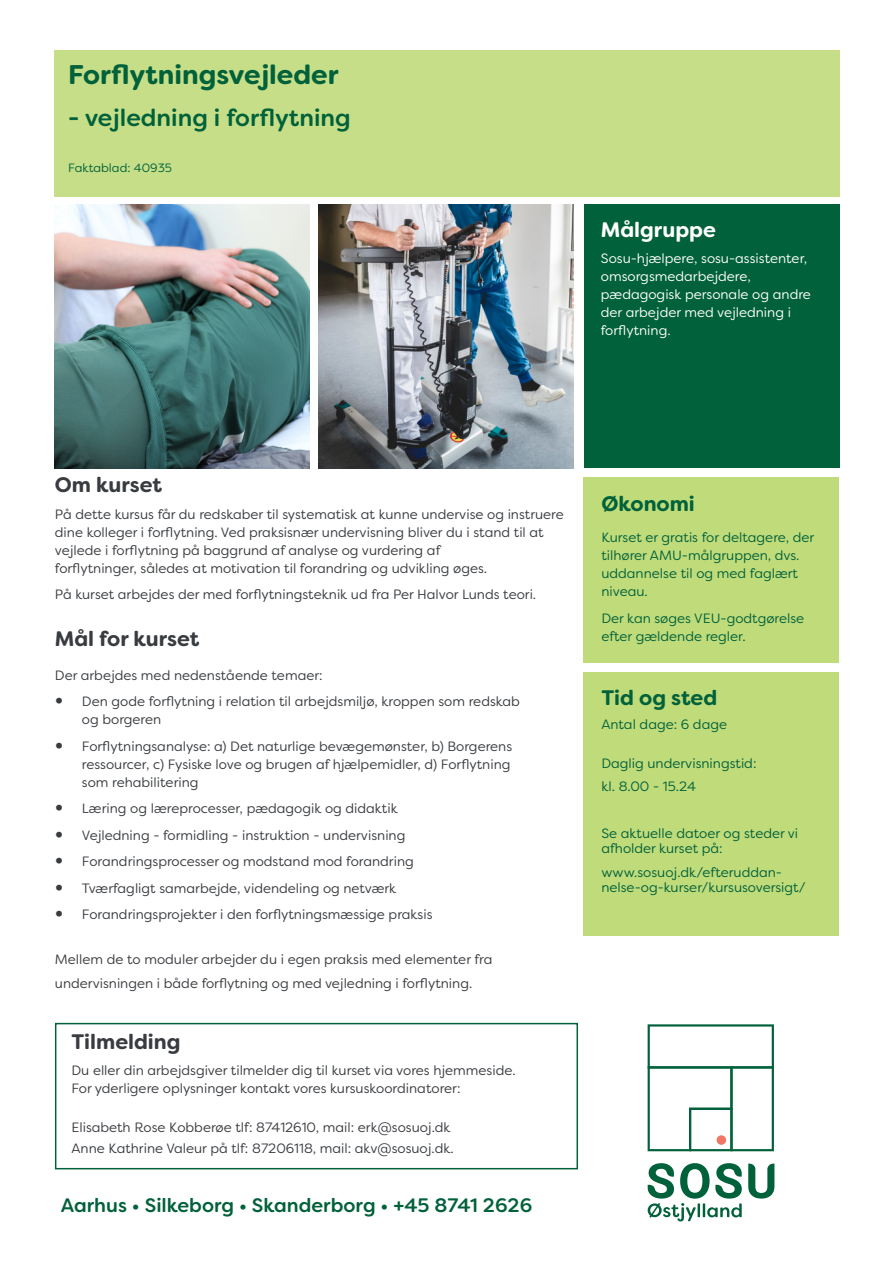
<style>
.page{position:relative;width:893px;height:1263px;background:#fff}
.page>*{position:absolute;margin:0;border:0;box-sizing:border-box;transform-origin:0 0}
.Kursustype_-_NEGATIV{font:700 27px "Filson Soft";color:#00613a}
.Kursustype_-_NEGATIV-2{font:500 24px "Filson Soft";color:#00613a}
.Overskrift_v__Brødte{font:700 21px "Filson Soft";color:#383b3f}
.Overskrift_v__Brødte-2{font:700 21px "Filson Soft";color:#00613a}
.Overskrift_v__Brødte-3{font:700 21px "Filson Soft";color:#fff}
.t1{font:500 19.5px "Filson Soft";color:#00613a}
.Overskrift_v__Brødte-4{font:13.5px/18px "Filson Soft";color:#383b3f}
.Brødtekst{font:13.5px/18px "Filson Soft";color:#383b3f}
.Overskrift_v__Brødte-5{font:13.5px/15px "Filson Soft";color:#00613a}
.Brødtekst-2{font:13.5px/18px "Filson Soft";color:#00613a}
.Overskrift_v__Brødte-6{font:13.5px/18px "Filson Soft";color:#fff}
.Faktablad_nr__-_NEGA{font:12px "Filson Soft";color:#00613a}
.s1{font-weight:700;font-size:21px}
</style>
<div class="page">
<div style="left:55px;top:1023px;width:523px;height:146px;background:#fff;border:2px solid #00613a"></div>
<div style="left:54px;top:50px;width:785px;height:147px;background:#c6de87"></div>
<div style="left:584px;top:204px;width:255px;height:264px;background:#00613a"></div>
<img style="left:55px;top:204px;width:254px;height:264px">
<img style="left:318px;top:204px;width:255px;height:264px">
<div style="left:583px;top:477px;width:256px;height:186px;background:#c0db7a"></div>
<div style="left:583px;top:672px;width:256px;height:263px;background:#c0db7a"></div>
<svg style="left:648px;top:1024px;width:126px;height:127px"></svg>
<div style="left:717px;top:1135px;width:9px;height:10px;background:#f27666;border-radius:50%"></div>
<svg style="left:648px;top:1163px;width:94px;height:58px"></svg>
<svg style="left:748px;top:1163px;width:26px;height:35px"></svg>
<p class="Kursustype_-_NEGATIV" style="left:68px;top:57px;width:272px">Forflytningsvejleder</p>
<p class="Kursustype_-_NEGATIV-2" style="left:68px;top:102px;width:284px">- vejledning i forflytning</p>
<p class="Faktablad_nr__-_NEGA" style="left:68px;top:160px;width:106px">Faktablad: 40935</p>
<p class="Overskrift_v__Brødte-3" style="left:601px;top:216px;width:117px">Målgruppe</p>
<p class="Overskrift_v__Brødte-6" style="left:601px;top:249px;width:212px">Sosu-hjælpere, sosu-assistenter, omsorgsmedarbejdere, pædagogisk personale og andre der arbejder med vejledning i forflytning.</p>
<p class="Overskrift_v__Brødte" style="left:55px;top:472px;width:109px">Om kurset</p>
<p class="Overskrift_v__Brødte-4" style="left:55px;top:505px;width:510px">På dette kursus får du redskaber til systematisk at kunne undervise og instruere dine kolleger i forflytning. Ved praksisnær undervisning bliver du i stand til at vejlede i forflytning på baggrund af analyse og vurdering af<br>forflytninger, således at motivation til forandring og udvikling øges.</p>
<p class="Overskrift_v__Brødte-4" style="left:55px;top:586px;width:483px">På kurset arbejdes der med forflytningsteknik ud fra Per Halvor Lunds teori.</p>
<p class="Overskrift_v__Brødte" style="left:55px;top:626px;width:146px">Mål for kurset</p>
<p class="Overskrift_v__Brødte-4" style="left:55px;top:666px;width:269px">Der arbejdes med nedenstående temaer:</p>
<p class="Overskrift_v__Brødte-4" style="left:82px;top:692px;width:440px;text-indent:-27px"><span class="s1">•</span> Den gode forflytning i relation til arbejdsmiljø, kroppen som redskab og borgeren</p>
<p class="Overskrift_v__Brødte-4" style="left:82px;top:737px;width:432px;text-indent:-27px"><span class="s1">•</span> Forflytningsanalyse: a) Det naturlige bevægemønster, b) Borgerens ressourcer, c) Fysiske love og brugen af hjælpemidler, d) Forflytning som rehabilitering</p>
<p class="Overskrift_v__Brødte-4" style="left:55px;top:799px;width:344px"><span class="s1">•</span> Læring og læreprocesser, pædagogik og didaktik</p>
<p class="Overskrift_v__Brødte-4" style="left:55px;top:826px;width:352px"><span class="s1">•</span> Vejledning - formidling - instruktion - undervisning</p>
<p class="Overskrift_v__Brødte-4" style="left:55px;top:852px;width:360px"><span class="s1">•</span> Forandringsprocesser og modstand mod forandring</p>
<p class="Overskrift_v__Brødte-4" style="left:55px;top:879px;width:343px"><span class="s1">•</span> Tværfagligt samarbejde, videndeling og netværk</p>
<p class="Overskrift_v__Brødte-4" style="left:55px;top:905px;width:379px"><span class="s1">•</span> Forandringsprojekter i den forflytningsmæssige praksis</p>
<p class="Overskrift_v__Brødte-4" style="left:55px;top:947px;width:439px;line-height:24px">Mellem de to moduler arbejder du i egen praksis med elementer fra undervisningen i både forflytning og med vejledning i forflytning.</p>
<p class="Overskrift_v__Brødte" style="left:71px;top:1028px;width:111px">Tilmelding</p>
<p class="Brødtekst" style="left:71px;top:1061px;width:446px">Du eller din arbejdsgiver tilmelder dig til kurset via vores hjemmeside.<br>For yderligere oplysninger kontakt vores kursuskoordinatorer:</p>
<p class="Brødtekst" style="left:71px;top:1118px;width:381px">Elisabeth Rose Kobberøe tlf: 87412610, mail: erk@sosuoj.dk</p>
<p class="Brødtekst" style="left:71px;top:1139px;width:384px">Anne Kathrine Valeur på tlf: 87206118, mail: akv@sosuoj.dk.</p>
<p class="t1" style="left:61px;top:1192px;width:473px">Aarhus • Silkeborg • Skanderborg • +45 8741 2626</p>
<p class="Overskrift_v__Brødte-2" style="left:601px;top:490px;width:95px">Økonomi</p>
<p class="Brødtekst-2" style="left:601px;top:528px;width:215px">Kurset er gratis for deltagere, der tilhører AMU-målgruppen, dvs. uddannelse til og med faglært niveau.</p>
<p class="Brødtekst-2" style="left:601px;top:609px;width:204px">Der kan søges VEU-godtgørelse efter gældende regler.</p>
<p class="Overskrift_v__Brødte-2" style="left:601px;top:684px;width:117px">Tid og sted</p>
<p class="Overskrift_v__Brødte-5" style="left:601px;top:716px;width:127px">Antal dage: 6 dage</p>
<p class="Overskrift_v__Brødte-5" style="left:601px;top:755px;width:157px">Daglig undervisningstid:</p>
<p class="Overskrift_v__Brødte-5" style="left:601px;top:779px;width:96px">kl. 8.00 - 15.24</p>
<p class="Overskrift_v__Brødte-5" style="left:601px;top:826px;width:198px">Se aktuelle datoer og steder vi afholder kurset på:</p>
<p class="Overskrift_v__Brødte-5" style="left:601px;top:864px;width:206px">www.sosuoj.dk/efteruddan&shy;nelse-og-kurser/kursusoversigt/</p>
</div>
